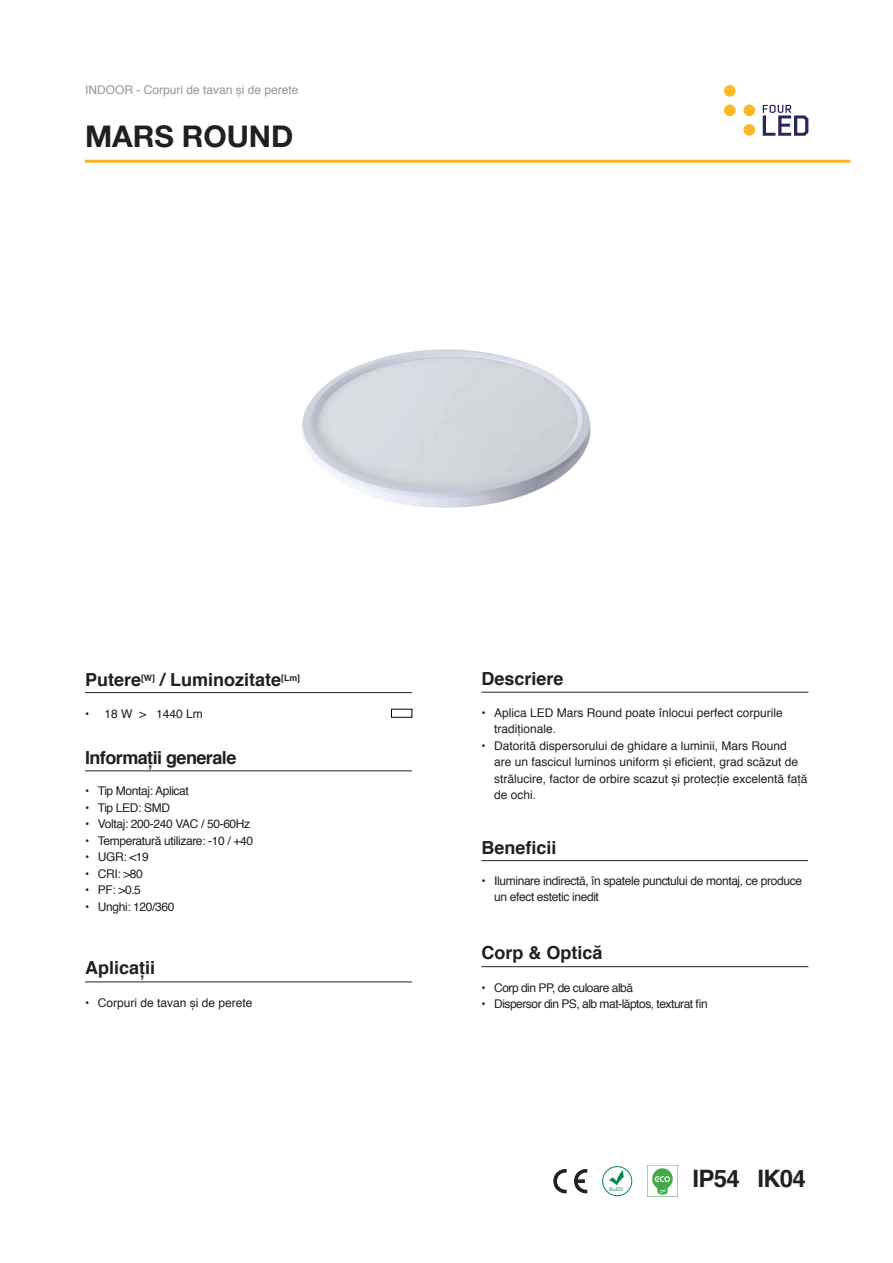
<style>
.page{position:relative;width:893px;height:1263px;background:#fff}
.page>*{position:absolute;margin:0;border:0;box-sizing:border-box;transform-origin:0 0}
.t1{font:700 30px "Helvetica Neue";color:#231f20}
.t2{font:700 24px "Helvetica";letter-spacing:-.03em;color:#231f20}
.t3{font:700 18px "Helvetica";color:#231f20}
.t4{font:700 18px "Helvetica";letter-spacing:-.03em;color:#231f20}
.t5{font:12px/16.5px "Helvetica";color:#231f20}
.t6{font:12px/16.5px "Helvetica";letter-spacing:-.03em;color:#231f20}
.t7{font:12px "Helvetica";letter-spacing:-.04em;color:#231f20}
.t8{font:12px "Helvetica";color:#939598}
.t9{font:5.85px "Minion Pro";color:#008b4e}
</style>
<div class="page">
<hr style="left:85px;top:160px;width:765px;height:3px;background:#f5b42b">
<svg style="left:763px;top:105px;width:45px;height:31px"></svg>
<div style="left:743px;top:105px;width:12px;height:11px;background:#fdb82a;border-radius:50%"></div>
<div style="left:743px;top:124px;width:12px;height:12px;background:#fdb82a;border-radius:50%"></div>
<div style="left:724px;top:85px;width:12px;height:12px;background:#fdb82a;border-radius:50%"></div>
<div style="left:724px;top:105px;width:12px;height:11px;background:#fdb82a;border-radius:50%"></div>
<img style="left:302px;top:349px;width:289px;height:159px">
<svg style="left:574px;top:1169px;width:13px;height:25px"></svg>
<svg style="left:553px;top:1169px;width:14px;height:25px"></svg>
<svg style="left:609px;top:1170px;width:15px;height:15px"></svg>
<div style="left:602px;top:1166px;width:30px;height:30px;border:1px solid #008b4e;border-radius:50%"></div>
<img style="left:647px;top:1166px;width:31px;height:30px">
<hr style="left:481px;top:692px;width:327px;height:1px;background:#231f20">
<hr style="left:481px;top:860px;width:327px;height:1px;background:#231f20">
<hr style="left:481px;top:966px;width:327px;height:1px;background:#231f20">
<hr style="left:85px;top:981px;width:327px;height:1px;background:#231f20">
<hr style="left:85px;top:692px;width:327px;height:1px;background:#231f20">
<hr style="left:85px;top:770px;width:327px;height:1px;background:#231f20">
<p class="t8" style="left:85px;top:81px;width:215px">INDOOR - Corpuri de tavan și de perete</p>
<p class="t1" style="left:85px;top:113px;width:210px">MARS ROUND</p>
<p class="t3" style="left:85px;top:665px;width:217px">Putere<sup>[W]</sup> / Luminozitate<sup>[Lm]</sup></p>
<p class="t5" style="left:85px;top:706px;width:119px">• 18 W &gt; 1440 Lm</p>
<p class="t4" style="left:85px;top:743px;width:153px">Informații generale</p>
<p class="t6" style="left:85px;top:783px;width:105px">• Tip Montaj: Aplicat</p>
<p class="t6" style="left:85px;top:800px;width:87px">• Tip LED: SMD</p>
<p class="t6" style="left:85px;top:816px;width:167px">• Voltaj: 200-240 VAC / 50-60Hz</p>
<p class="t6" style="left:85px;top:833px;width:169px">• Temperatură utilizare: -10 / +40</p>
<p class="t5" style="left:85px;top:849px;width:65px">• UGR: &lt;19</p>
<p class="t5" style="left:85px;top:866px;width:59px">• CRI: &gt;80</p>
<p class="t5" style="left:85px;top:882px;width:57px">• PF: &gt;0.5</p>
<p class="t6" style="left:85px;top:899px;width:91px">• Unghi: 120/360</p>
<p class="t3" style="left:85px;top:953px;width:72px">Aplicații</p>
<p class="t5" style="left:85px;top:995px;width:169px">• Corpuri de tavan și de perete</p>
<p class="t3" style="left:481px;top:664px;width:84px">Descriere</p>
<p class="t5" style="left:494px;top:705px;width:290px;text-indent:-13px">• Aplica LED Mars Round poate înlocui perfect corpurile tradiționale.</p>
<p class="t5" style="left:494px;top:738px;width:315px;text-indent:-13px">• Datorită dispersorului de ghidare a luminii, Mars Round<br>are un fascicul luminos uniform și eficient, grad scăzut de strălucire, factor de orbire scazut și protecție excelentă față de ochi.</p>
<p class="t3" style="left:481px;top:833px;width:77px">Beneficii</p>
<p class="t6" style="left:494px;top:873px;width:309px;text-indent:-13px">• Iluminare indirectă, în spatele punctului de montaj, ce produce un efect estetic inedit</p>
<p class="t3" style="left:481px;top:938px;width:123px">Corp &amp; Optică</p>
<p class="t7" style="left:481px;top:978px;width:153px">• Corp din PP, de culoare albă</p>
<p class="t7" style="left:481px;top:995px;width:228px">• Dispersor din PS, alb mat-lăptos, texturat fin</p>
<p class="t9" style="left:609px;top:1185px;width:15px">RoHS</p>
<p class="t2" style="left:693px;top:1160px;width:49px">IP54</p>
<p class="t2" style="left:757px;top:1160px;width:50px">IK04</p>
</div>
